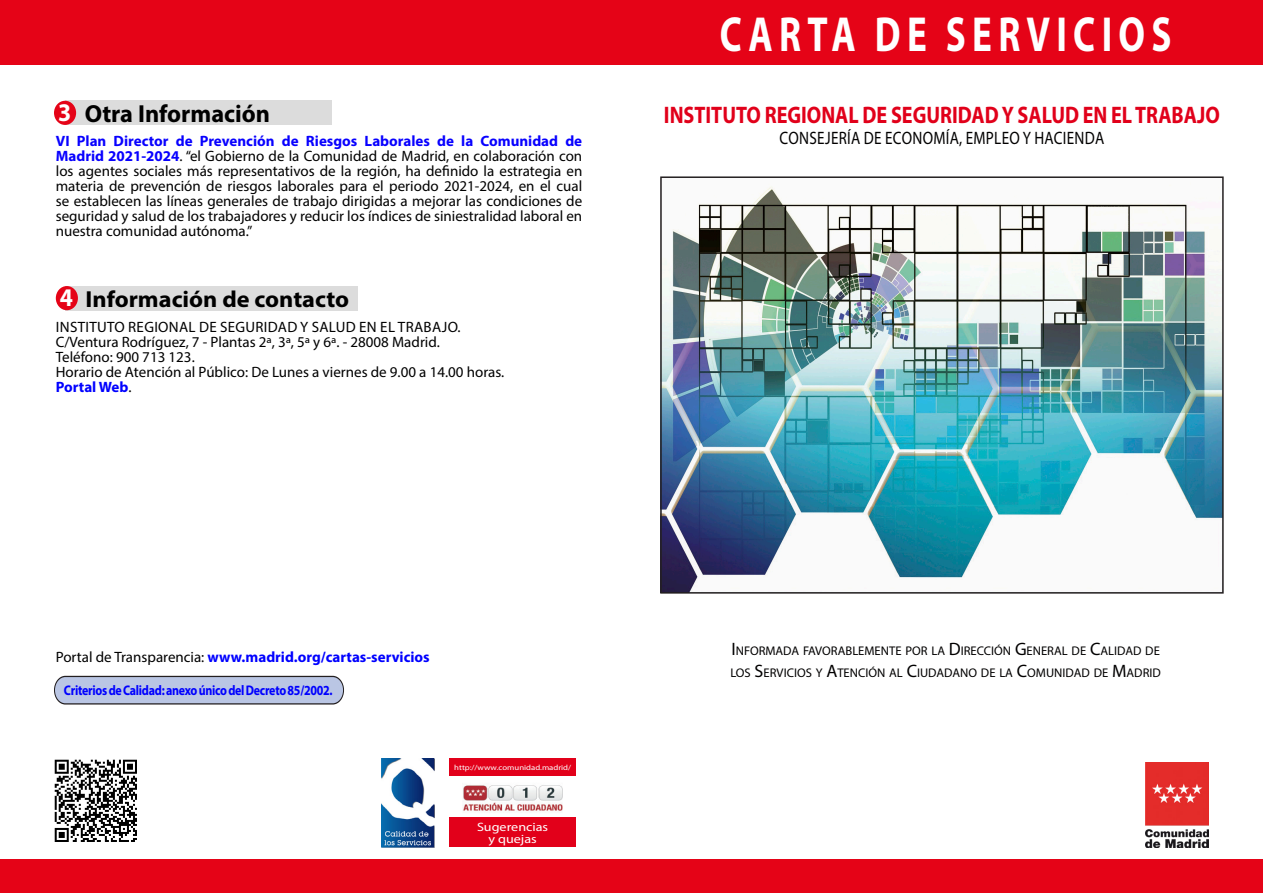
<style>
.page{position:relative;width:1263px;height:893px;background:#fff}
.page>*{position:absolute;margin:0;border:0;box-sizing:border-box;transform-origin:0 0}
.t1{font:700 49.5px "Myriad Pro";letter-spacing:.17em;color:#fff;scale:.75 1}
.t2{font:700 25.5px "Myriad Pro";color:#fff;scale:.93 1}
.t3{font:700 24.75px "Myriad Pro";color:#000}
.t4{font:700 24px "Myriad Pro";color:#e1001a;scale:.84 1}
.t5{font:700 23.25px "Myriad Pro";color:#000;scale:1.05 1}
.t6{font:18px "Myriad Pro";letter-spacing:.02em;color:#020000;scale:.84 1}
.t7{font:15px/15px "Myriad Pro";color:#000;text-align:justify}
.t8{font:700 15px "Myriad Pro";color:#00f}
.t9{font:15px "Myriad Pro";letter-spacing:.02em;color:#000}
.t10{font:700 13.95px "Myriad Pro";letter-spacing:-.02em;color:#00f;scale:.85 1}
.t11{font:12.6px/21.6px "Myriad Pro";color:#020000}
.t12{font:12.15px "Myriad Pro";color:#fff;scale:1.16 1}
.t13{font:7.5px "Myriad Pro";color:#feffff;scale:1.16 1}
.s1{font-weight:700;color:#0800ff}
.s2{font-weight:400;color:#000}
.s3{font-size:18px}
</style>
<div class="page">
<div style="left:1px;top:0;width:1262px;height:65px;background:#e50317"></div>
<div style="left:66px;top:286px;width:292px;height:24px;background:#dcdcdc"></div>
<div style="left:56px;top:286px;width:22px;height:24px;background:#e50317;border-radius:50%"></div>
<div style="left:65px;top:101px;width:267px;height:24px;background:#dcdcdc"></div>
<div style="left:54px;top:101px;width:22px;height:24px;background:#e50317;border-radius:50%"></div>
<svg style="left:54px;top:675px;width:290px;height:30px;background:#b0bad4"></svg>
<img style="left:382px;top:758px;width:53px;height:89px">
<div style="left:0;top:859px;width:1262px;height:34px;background:#e50317"></div>
<img style="left:1145px;top:762px;width:64px;height:85px">
<img style="left:462px;top:785px;width:101px;height:27px">
<div style="left:449px;top:817px;width:127px;height:30px;background:#e2001a"></div>
<div style="left:449px;top:758px;width:127px;height:18px;background:#e2001a"></div>
<img style="left:54px;top:759px;width:83px;height:83px">
<img style="left:663px;top:186px;width:558px;height:405px">
<div style="left:660px;top:176px;width:564px;height:418px;border:2px solid #231f20"></div>
<p class="t2" style="left:58px;top:96px;width:16px">3</p>
<p class="t3" style="left:85px;top:98px;width:187px">Otra Información</p>
<p class="t7" style="left:56px;top:133px;width:528px"><span class="s1">VI Plan Director de Prevención de Riesgos Laborales de la Comunidad de Madrid 2021-2024</span>. “el Gobierno de la Comunidad de Madrid, en colaboración con los agentes sociales más representativos de la región, ha definido la estrategia en materia de prevención de riesgos laborales para el periodo 2021-2024, en el cual se establecen las líneas generales de trabajo dirigidas a mejorar las condiciones de seguridad y salud de los trabajadores y reducir los índices de siniestralidad laboral en nuestra comunidad autónoma.”</p>
<p class="t2" style="left:60px;top:281px;width:16px">4</p>
<p class="t5" style="left:85px;top:284px;width:253px">Información de contacto</p>
<p class="t9" style="left:56px;top:318px;width:406px">INSTITUTO REGIONAL DE SEGURIDAD Y SALUD EN EL TRABAJO.</p>
<p class="t7" style="left:56px;top:335px;width:386px">C/Ventura Rodríguez, 7 - Plantas 2ª, 3ª, 5ª y 6ª. - 28008 Madrid.</p>
<p class="t7" style="left:56px;top:350px;width:140px">Teléfono: 900 713 123.</p>
<p class="t7" style="left:56px;top:365px;width:450px">Horario de Atención al Público: De Lunes a viernes de 9.00 a 14.00 horas.</p>
<p class="t8" style="left:56px;top:377px;width:77px">Portal Web<span class="s2">.</span></p>
<p class="t1" style="left:720px;top:2px;width:604px">CARTA DE SERVICIOS</p>
<p class="t4" style="left:664px;top:99px;width:663px">INSTITUTO REGIONAL DE SEGURIDAD Y SALUD EN EL TRABAJO</p>
<p class="t6" style="left:780px;top:127px;width:388px">CONSEJERÍA DE ECONOMÍA, EMPLEO Y HACIENDA</p>
<p class="t8" style="left:56px;top:647px;width:375px"><span class="s2">Portal de Transparencia:</span> www.madrid.org/cartas-servicios</p>
<p class="t10" style="left:64px;top:681px;width:318px">Criterios de Calidad: anexo único del Decreto 85/2002.</p>
<p class="t13" style="left:454px;top:763px;width:102px">http://www.comunidad.madrid/</p>
<p class="t12" style="left:477px;top:819px;width:63px">Sugerencias</p>
<p class="t12" style="left:488px;top:831px;width:43px">y quejas</p>
<p class="t11" style="left:730px;top:640px;width:432px"><span class="s3">I</span>NFORMADA FAVORABLEMENTE POR LA <span class="s3">D</span>IRECCIÓN <span class="s3">G</span>ENERAL DE <span class="s3">C</span>ALIDAD DE<br>LOS <span class="s3">S</span>ERVICIOS Y <span class="s3">A</span>TENCIÓN AL <span class="s3">C</span>IUDADANO DE LA <span class="s3">C</span>OMUNIDAD DE <span class="s3">M</span>ADRID</p>
</div>
